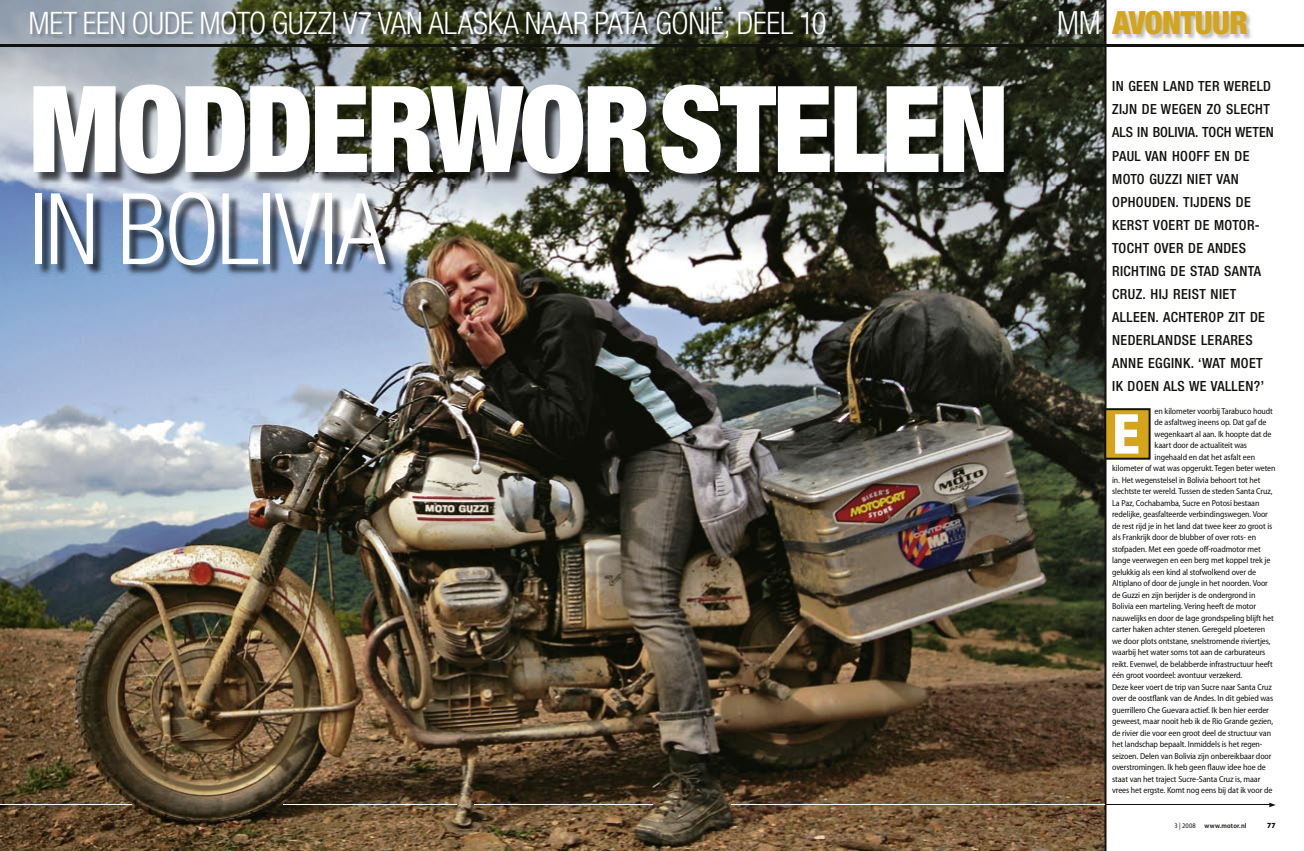
<style>
.page{position:relative;width:1304px;height:851px;background:#fff}
.page>*{position:absolute;margin:0;border:0;box-sizing:border-box;transform-origin:0 0}
.t1{font:900 condensed 120px "Helvetica Neue LT Std";letter-spacing:-.03em;color:#fff}
.t2{font:300 condensed 98.9px "Helvetica Neue LT Std";letter-spacing:-.015em;color:#fff}
.t3{font:800 condensed 55px "Helvetica Neue LT Std";color:#fff}
.t4{font:900 condensed 32px "Helvetica Neue LT Std";letter-spacing:-.02em;color:#d4a51a}
.t5{font:300 condensed 31px "Helvetica Neue LT Std";letter-spacing:-.01em;color:#fff}
.t6{font:500 condensed 14px/23px "Helvetica Neue LT Std";letter-spacing:.03em;color:#11110e}
.t7{font:semi-condensed 8.7px "Myriad Pro";letter-spacing:-.01em;color:#11110e}
.t8{font:900 semi-condensed 7.8px "Myriad Pro";color:#11110e}
.t9{font:600 semi-condensed 7px "Myriad Pro";letter-spacing:.015em;color:#11110e}
.t10{font:semi-condensed 7px "Myriad Pro";color:#11110e}
.s1{font-weight:300;color:#fff}
</style>
<div class="page">
<img style="left:0;top:0;width:1106px;height:850px">
<img style="left:34px;top:86px;width:984px;height:101px">
<img style="left:36px;top:193px;width:363px;height:85px">
<svg style="left:1104px;top:408px;width:47px;height:51px;background:#b78f1a"></svg>
<hr style="left:0;top:44px;width:652px;height:2px;background:#11110e">
<hr style="left:652px;top:44px;width:652px;height:2px;background:#11110e">
<img style="left:1114px;top:12px;width:137px;height:28px">
<img style="left:30px;top:6px;width:801px;height:38px">
<img style="left:1058px;top:10px;width:47px;height:30px">
<hr style="left:1104px;top:804px;width:167px;height:1px;background:#11110e">
<svg style="left:1269px;top:802px;width:7px;height:5px"></svg>
<hr style="left:0;top:804px;width:132px;height:1px;background:#fff">
<hr style="left:474px;top:804px;width:178px;height:1px;background:#fff">
<hr style="left:283px;top:804px;width:173px;height:1px;background:#fff">
<hr style="left:731px;top:804px;width:373px;height:1px;background:#fff">
<h3 class="t5" style="left:29px;top:5px;width:800px">MET EEN OUDE MOTO GUZZI V7 VAN ALASKA NAAR PATA GONIË, DEEL 10</h3>
<h3 class="t4" style="left:1057px;top:3px;width:192px"><span class="s1">MM</span> AVONTUUR</h3>
<h1 class="t1" style="left:29px;top:55px;width:981px">MODDERWORSTELEN</h1>
<h2 class="t2" style="left:29px;top:172px;width:358px">IN BOLIVIA</h2>
<p class="t6" style="left:1112px;top:75px;width:163px">IN GEEN LAND TER WERELD<br>ZIJN DE WEGEN ZO SLECHT<br>ALS IN BOLIVIA. TOCH WETEN<br>PAUL VAN HOOFF EN DE<br>MOTO GUZZI NIET VAN<br>OPHOUDEN. TIJDENS DE<br>KERST VOERT DE MOTOR-<br>TOCHT OVER DE ANDES<br>RICHTING DE STAD SANTA<br>CRUZ. HIJ REIST NIET<br>ALLEEN. ACHTEROP ZIT DE<br>NEDERLANDSE LERARES<br>ANNE EGGINK. ‘WAT MOET<br>IK DOEN ALS WE VALLEN?’</p>
<p class="t7" style="left:1155px;top:406px;width:120px">en kilometer voorbij Tarabuco houdt</p>
<p class="t7" style="left:1155px;top:417px;width:113px">de asfaltweg ineens op. Dat gaf de</p>
<p class="t7" style="left:1155px;top:429px;width:118px">wegenkaart al aan. Ik hoopte dat de</p>
<p class="t7" style="left:1155px;top:440px;width:94px">kaart door de actualiteit was</p>
<p class="t7" style="left:1155px;top:452px;width:102px">ingehaald en dat het asfalt een</p>
<p class="t7" style="left:1112px;top:463px;width:165px">kilometer of wat was opgerukt. Tegen beter weten</p>
<p class="t7" style="left:1112px;top:475px;width:150px">in. Het wegenstelsel in Bolivia behoort tot het</p>
<p class="t7" style="left:1112px;top:486px;width:162px">slechtste ter wereld. Tussen de steden Santa Cruz,</p>
<p class="t7" style="left:1112px;top:498px;width:149px">La Paz, Cochabamba, Sucre en Potosi bestaan</p>
<p class="t7" style="left:1112px;top:509px;width:157px">redelijke, geasfalteerde verbindingswegen. Voor</p>
<p class="t7" style="left:1112px;top:521px;width:162px">de rest rijd je in het land dat twee keer zo groot is</p>
<p class="t7" style="left:1112px;top:532px;width:145px">als Frankrijk door de blubber of over rots- en</p>
<p class="t7" style="left:1112px;top:544px;width:150px">stofpaden. Met een goede off-roadmotor met</p>
<p class="t7" style="left:1112px;top:555px;width:160px">lange veerwegen en een berg met koppel trek je</p>
<p class="t7" style="left:1112px;top:567px;width:145px">gelukkig als een kind al stofwolkend over de</p>
<p class="t7" style="left:1112px;top:578px;width:157px">Altiplano of door de jungle in het noorden. Voor</p>
<p class="t7" style="left:1112px;top:590px;width:145px">de Guzzi en zijn berijder is de ondergrond in</p>
<p class="t7" style="left:1112px;top:601px;width:145px">Bolivia een marteling. Vering heeft de motor</p>
<p class="t7" style="left:1112px;top:613px;width:163px">nauwelijks en door de lage grondspeling blijft het</p>
<p class="t7" style="left:1112px;top:624px;width:155px">carter haken achter stenen. Geregeld ploeteren</p>
<p class="t7" style="left:1112px;top:636px;width:160px">we door plots ontstane, snelstromende riviertjes,</p>
<p class="t7" style="left:1112px;top:647px;width:155px">waarbij het water soms tot aan de carburateurs</p>
<p class="t7" style="left:1112px;top:659px;width:162px">reikt. Evenwel, de belabberde infrastructuur heeft</p>
<p class="t7" style="left:1112px;top:670px;width:132px">één groot voordeel: avontuur verzekerd.</p>
<p class="t7" style="left:1112px;top:682px;width:161px">Deze keer voert de trip van Sucre naar Santa Cruz</p>
<p class="t7" style="left:1112px;top:693px;width:163px">over de oostflank van de Andes. In dit gebied was</p>
<p class="t7" style="left:1112px;top:705px;width:158px">guerrillero Che Guevara actief. Ik ben hier eerder</p>
<p class="t7" style="left:1112px;top:716px;width:163px">geweest, maar nooit heb ik de Rio Grande gezien,</p>
<p class="t7" style="left:1112px;top:728px;width:160px">de rivier die voor een groot deel de structuur van</p>
<p class="t7" style="left:1112px;top:739px;width:152px">het landschap bepaalt. Inmiddels is het regen-</p>
<p class="t7" style="left:1112px;top:751px;width:161px">seizoen. Delen van Bolivia zijn onbereikbaar door</p>
<p class="t7" style="left:1112px;top:762px;width:155px">overstromingen. Ik heb geen flauw idee hoe de</p>
<p class="t7" style="left:1112px;top:774px;width:150px">staat van het traject Sucre-Santa Cruz is, maar</p>
<p class="t7" style="left:1112px;top:785px;width:162px">vrees het ergste. Komt nog eens bij dat ik voor de</p>
<h3 class="t3" style="left:1112px;top:400px;width:29px">E</h3>
<p class="t10" style="left:1175px;top:821px;width:23px">3 | 2008</p>
<p class="t9" style="left:1205px;top:821px;width:43px">www.motor.nl</p>
<p class="t8" style="left:1267px;top:820px;width:10px">77</p>
</div>
